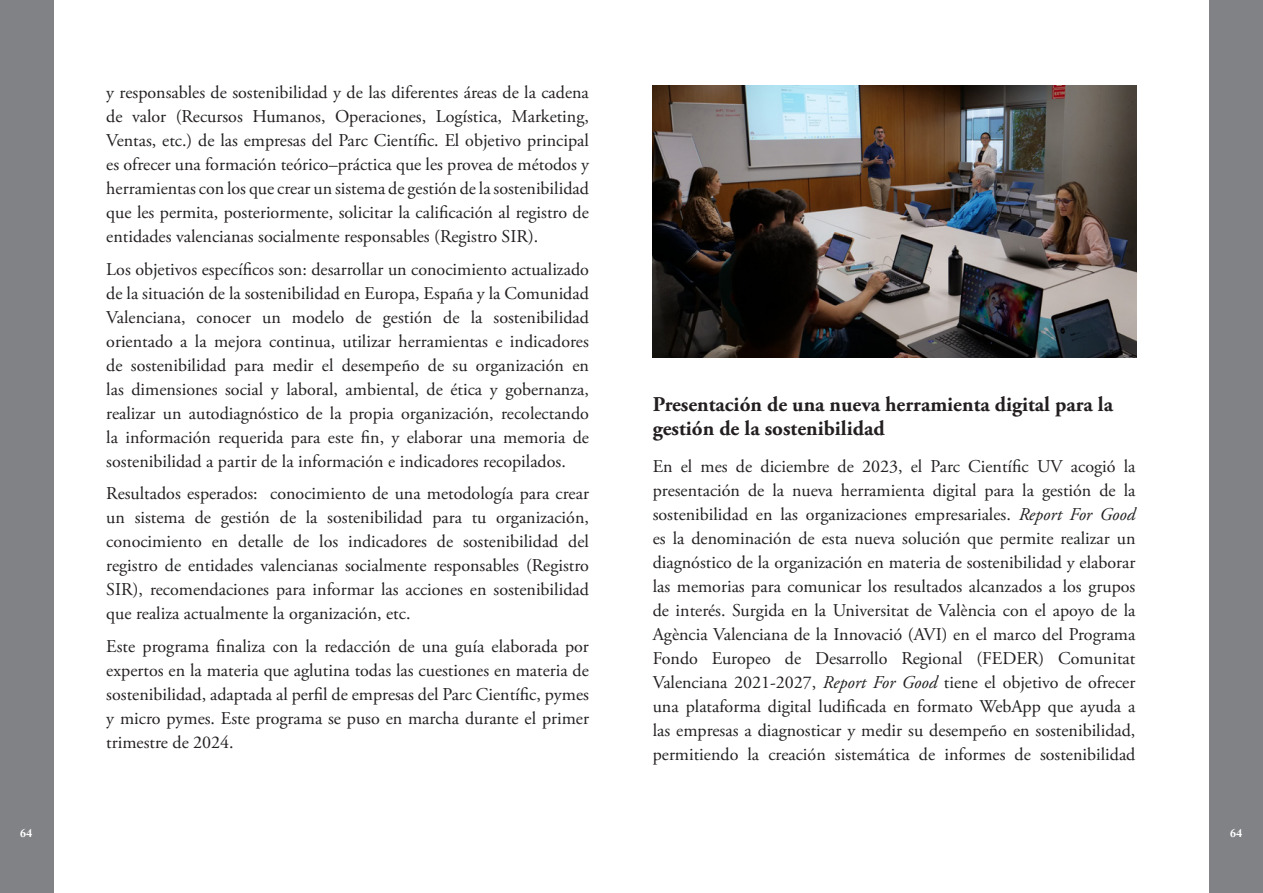
<style>
.page{position:relative;width:1263px;height:893px;background:#fff}
.page>*{position:absolute;margin:0;border:0;box-sizing:border-box;transform-origin:0 0}
.Heading_3{font:700 21px/24px "Adobe Garamond Pro";color:#231f20}
.t1{font:18px/24px "Adobe Garamond Pro";color:#231f20;text-align:justify}
.t2{font:700 12px "Adobe Caslon Pro";color:#fff}
.s1{font-style:italic}
</style>
<div class="page">
<div style="left:1210px;top:0;width:53px;height:893px;background:#808285"></div>
<div style="left:0;top:0;width:53px;height:893px;background:#808285"></div>
<img style="left:653px;top:85px;width:483px;height:272px">
<p class="t1" style="left:106px;top:81px;width:484px">y responsables de sostenibilidad y de las diferentes áreas de la cadena de valor (Recursos Humanos, Operaciones, Logística, Marketing, Ventas, etc.) de las empresas del Parc Científic. El objetivo principal es ofrecer una formación teórico–práctica que les provea de métodos y herramientas con los que crear un sistema de gestión de la sostenibilidad que les permita, posteriormente, solicitar la calificación al registro de entidades valencianas socialmente responsables (Registro SIR).</p>
<p class="t1" style="left:106px;top:258px;width:484px">Los objetivos específicos son: desarrollar un conocimiento actualizado de la situación de la sostenibilidad en Europa, España y la Comunidad Valenciana, conocer un modelo de gestión de la sostenibilidad orientado a la mejora continua, utilizar herramientas e indicadores de sostenibilidad para medir el desempeño de su organización en las dimensiones social y laboral, ambiental, de ética y gobernanza, realizar un autodiagnóstico de la propia organización, recolectando la información requerida para este fin, y elaborar una memoria de sostenibilidad a partir de la información e indicadores recopilados.</p>
<p class="t1" style="left:106px;top:482px;width:484px">Resultados esperados: conocimiento de una metodología para crear un sistema de gestión de la sostenibilidad para tu organización, conocimiento en detalle de los indicadores de sostenibilidad del registro de entidades valencianas socialmente responsables (Registro SIR), recomendaciones para informar las acciones en sostenibilidad que realiza actualmente la organización, etc.</p>
<p class="t1" style="left:106px;top:635px;width:484px">Este programa finaliza con la redacción de una guía elaborada por expertos en la materia que aglutina todas las cuestiones en materia de sostenibilidad, adaptada al perfil de empresas del Parc Científic, pymes y micro pymes. Este programa se puso en marcha durante el primer trimestre de 2024.</p>
<p class="Heading_3" style="left:653px;top:393px;width:462px">Presentación de una nueva herramienta digital para la gestión de la sostenibilidad</p>
<p class="t1" style="left:653px;top:455px;width:484px">En el mes de diciembre de 2023, el Parc Científic UV acogió la presentación de la nueva herramienta digital para la gestión de la sostenibilidad en las organizaciones empresariales. <span class="s1">Report For Good </span>es la denominación de esta nueva solución que permite realizar un diagnóstico de la organización en materia de sostenibilidad y elaborar las memorias para comunicar los resultados alcanzados a los grupos de interés. Surgida en la Universitat de València con el apoyo de la Agència Valenciana de la Innovació (AVI) en el marco del Programa Fondo Europeo de Desarrollo Regional (FEDER) Comunitat Valenciana 2021-2027, <span class="s1">Report For Good</span> tiene el objetivo de ofrecer una plataforma digital ludificada en formato WebApp que ayuda a las empresas a diagnosticar y medir su desempeño en sostenibilidad, permitiendo la creación sistemática de informes de sostenibilidad</p>
<p class="t2" style="left:20px;top:826px;width:13px">64</p>
<p class="t2" style="left:1230px;top:826px;width:13px">64</p>
</div>
